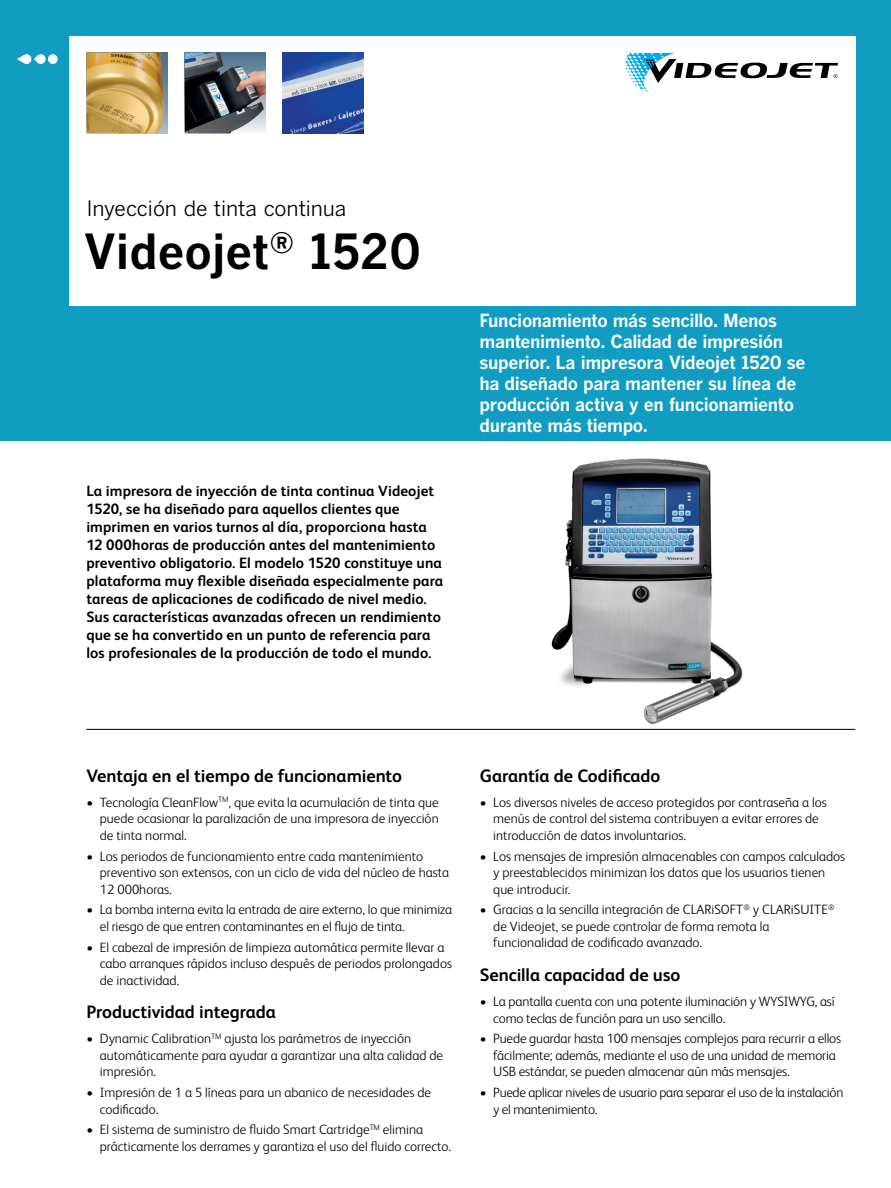
<style>
.page{position:relative;width:891px;height:1188px;background:#fff}
.page>*{position:absolute;margin:0;border:0;box-sizing:border-box;transform-origin:0 0}
.t1{font:700 48px "Benton Gothic";color:#000}
.t2{font:21px "Benton Gothic";letter-spacing:-.01em;color:#000}
.t3{font:700 18px/21px "Benton Gothic";letter-spacing:-.02em;color:#fff}
.t4{font:700 18px "FS Albert Pro";letter-spacing:-.005em;color:#000}
.t5{font:700 15px/18px "FS Albert Pro";letter-spacing:.005em;color:#000}
.t6{font:300 13.5px/16.5px "FS Albert Pro";color:#000}
.t7{font:300 13.5px/16.5px "FS Albert Pro";letter-spacing:-.02em;color:#000}
</style>
<div class="page">
<div style="left:0;top:0;width:891px;height:441px;background:#109dc1"></div>
<div style="left:69px;top:36px;width:786px;height:270px;background:#fff"></div>
<div style="left:48px;top:54px;width:10px;height:10px;background:#fff;border-radius:50%"></div>
<svg style="left:17px;top:54px;width:29px;height:10px"></svg>
<hr style="left:86px;top:729px;width:769px;height:1px;background:#000">
<img style="left:185px;top:53px;width:81px;height:81px">
<img style="left:283px;top:53px;width:81px;height:81px">
<div style="left:86px;top:53px;width:81px;height:81px;background:linear-gradient(to bottom,#426983,#abb8c4)"></div>
<img style="left:86px;top:53px;width:78px;height:81px">
<svg style="left:625px;top:53px;width:213px;height:39px"></svg>
<img style="left:545px;top:458px;width:206px;height:272px">
<h2 class="t2" style="left:86px;top:197px;width:262px">Inyección de tinta continua</h2>
<h1 class="t1" style="left:84px;top:224px;width:339px">Videojet<sup>®</sup> 1520</h1>
<p class="t5" style="left:86px;top:481px;width:358px">La impresora de inyección de tinta continua Videojet 1520, se ha diseñado para aquellos clientes que imprimen en varios turnos al día, proporciona hasta 12 000horas de producción antes del mantenimiento preventivo obligatorio. El modelo 1520 constituye una plataforma muy flexible diseñada especialmente para tareas de aplicaciones de codificado de nivel medio.<br>Sus características avanzadas ofrecen un rendimiento que se ha convertido en un punto de referencia para los profesionales de la producción de todo el mundo.</p>
<h3 class="t3" style="left:480px;top:311px;width:327px">Funcionamiento más sencillo. Menos mantenimiento. Calidad de impresión superior. La impresora Videojet 1520 se ha diseñado para mantener su línea de producción activa y en funcionamiento durante más tiempo.</h3>
<h3 class="t4" style="left:86px;top:763px;width:317px">Ventaja en el tiempo de funcionamiento</h3>
<p class="t6" style="left:100px;top:793px;width:340px;text-align:justify;text-indent:-13px">• Tecnología CleanFlow<sup>TM</sup>, que evita la acumulación de tinta que puede ocasionar la paralización de una impresora de inyección de tinta normal.</p>
<p class="t6" style="left:100px;top:847px;width:351px;text-indent:-14px">• Los periodos de funcionamiento entre cada mantenimiento preventivo son extensos, con un ciclo de vida del núcleo de hasta<br>12 000horas.</p>
<p class="t6" style="left:100px;top:901px;width:354px;text-indent:-14px">• La bomba interna evita la entrada de aire externo, lo que minimiza el riesgo de que entren contaminantes en el flujo de tinta.</p>
<p class="t6" style="left:100px;top:938px;width:354px;text-indent:-14px">• El cabezal de impresión de limpieza automática permite llevar a cabo arranques rápidos incluso después de periodos prolongados de inactividad.</p>
<h3 class="t4" style="left:86px;top:1000px;width:191px">Productividad integrada</h3>
<p class="t6" style="left:100px;top:1030px;width:345px;text-indent:-13px">• Dynamic Calibration<sup>TM</sup> ajusta los parámetros de inyección automáticamente para ayudar a garantizar una alta calidad de impresión.</p>
<p class="t6" style="left:100px;top:1084px;width:333px;text-indent:-14px">• Impresión de 1 a 5 líneas para un abanico de necesidades de codificado.</p>
<p class="t6" style="left:100px;top:1121px;width:353px;text-indent:-14px">• El sistema de suministro de fluido Smart Cartridge<sup>TM</sup> elimina prácticamente los derrames y garantiza el uso del fluido correcto.</p>
<h3 class="t4" style="left:480px;top:763px;width:182px">Garantía de Codificado</h3>
<p class="t6" style="left:493px;top:793px;width:335px;text-indent:-14px">• Los diversos niveles de acceso protegidos por contraseña a los menús de control del sistema contribuyen a evitar errores de introducción de datos involuntarios.</p>
<p class="t6" style="left:493px;top:847px;width:354px;text-indent:-14px">• Los mensajes de impresión almacenables con campos calculados y preestablecidos minimizan los datos que los usuarios tienen que introducir.</p>
<p class="t6" style="left:493px;top:901px;width:343px;text-indent:-13px">• Gracias a la sencilla integración de CLARiSOFT<sup>®</sup> y CLARiSUITE<sup>® </sup>de Videojet, se puede controlar de forma remota la funcionalidad de codificado avanzado.</p>
<h3 class="t4" style="left:480px;top:962px;width:202px">Sencilla capacidad de uso</h3>
<p class="t6" style="left:493px;top:993px;width:343px;text-indent:-14px">• La pantalla cuenta con una potente iluminación y WYSIWYG, así como teclas de función para un uso sencillo.</p>
<p class="t6" style="left:493px;top:1030px;width:349px;text-indent:-14px">• Puede guardar hasta 100 mensajes complejos para recurrir a ellos fácilmente; además, mediante el uso de una unidad de memoria<br>USB estándar, se pueden almacenar aún más mensajes.</p>
<p class="t7" style="left:493px;top:1084px;width:352px;text-indent:-14px">• Puede aplicar niveles de usuario para separar el uso de la instalación y el mantenimiento.</p>
</div>
